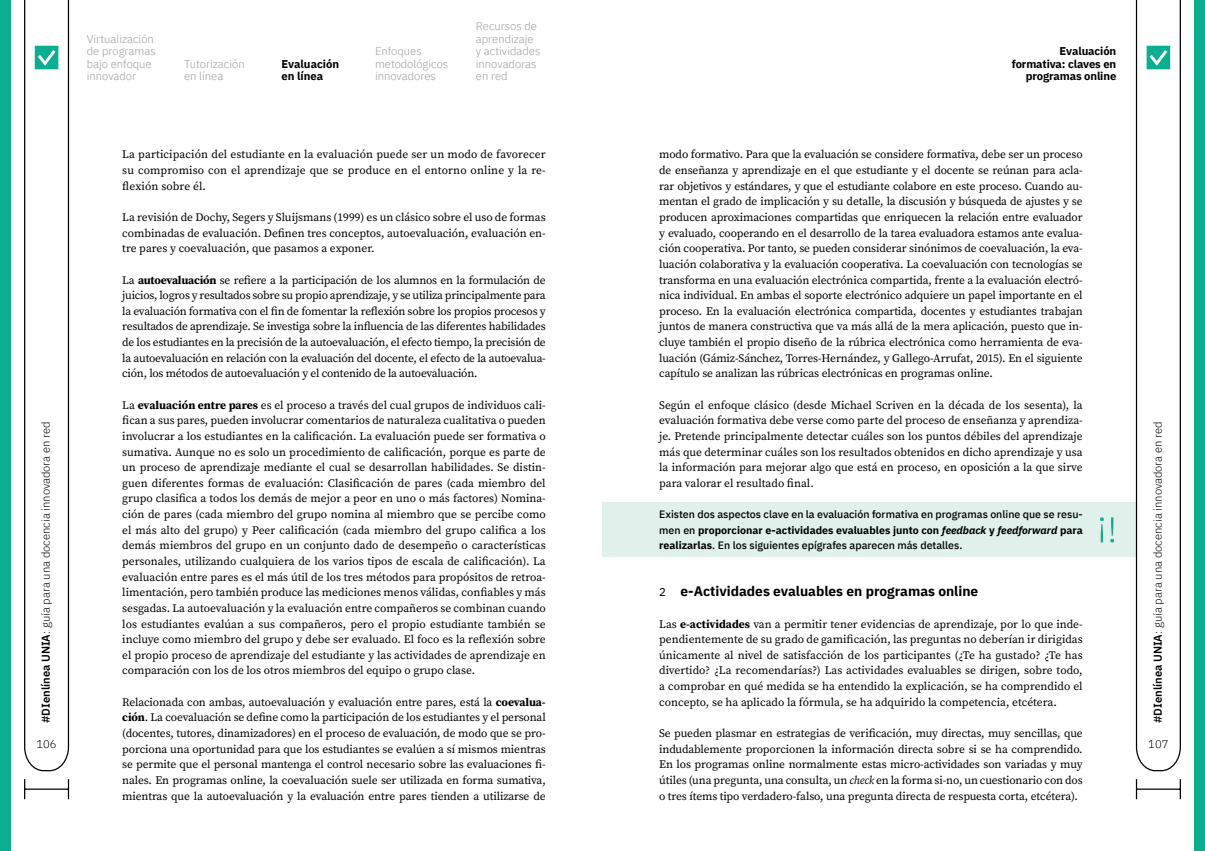
<style>
.page{position:relative;width:1205px;height:851px;background:#fff}
.page>*{position:absolute;margin:0;border:0;box-sizing:border-box;transform-origin:0 0}
.Numeración{font:700 13.75px "IBM Plex Sans";color:#000}
.Texto_general{font:11.5px/15.6px "Source Serif Pro";letter-spacing:-.01em;color:#000;text-align:justify}
.t1{font:300 11.25px/12.5px "IBM Plex Sans";color:#9d9d9c}
.t2{font:300 11.25px "IBM Plex Sans";color:#000}
.Folio_general{font:700 11.25px/12.5px "IBM Plex Sans";letter-spacing:-.01em;color:#000}
.Texto_apartado{font:500 10.62px/15.6px "IBM Plex Sans";color:#000;text-align:justify}
.s1{font-weight:600}
.s2{font-weight:700}
.s3{font-weight:700;font-style:italic}
.s4{font-weight:400;font-size:11.5px}
.s5{font-style:italic}
</style>
<div class="page">
<div style="left:0;top:0;width:11px;height:850px;background:#0aae90"></div>
<div style="left:1194px;top:0;width:11px;height:850px;background:#0aae90"></div>
<div style="left:602px;top:502px;width:554px;height:55px;background:#e0f0ea"></div>
<svg style="left:1100px;top:517px;width:4px;height:25px"></svg>
<svg style="left:1110px;top:517px;width:4px;height:25px"></svg>
<svg style="left:68px;top:779px;width:1px;height:20px"></svg>
<svg style="left:24px;top:779px;width:1px;height:20px"></svg>
<hr style="left:25px;top:788px;width:43px;height:1px;background:#000">
<hr style="left:1179px;top:779px;width:2px;height:20px;background:#000">
<svg style="left:1136px;top:779px;width:1px;height:20px"></svg>
<hr style="left:1136px;top:788px;width:44px;height:1px;background:#000">
<svg style="left:1135px;top:0;width:46px;height:771px"></svg>
<svg style="left:24px;top:0;width:46px;height:771px"></svg>
<p class="t2" style="left:37px;top:723px;width:303px;rotate:-90deg"><span class="s1">#DIenlínea UNIA</span>: guía para una docencia innovadora en red</p>
<p class="t2" style="left:36px;top:735px;width:22px">106</p>
<p class="t1" style="left:87px;top:32px;width:70px">Virtualización de programas bajo enfoque innovador</p>
<p class="t1" style="left:184px;top:57px;width:62px">Tutorización en línea</p>
<p class="Folio_general" style="left:281px;top:57px;width:59px">Evaluación en línea</p>
<p class="t1" style="left:375px;top:44px;width:75px">Enfoques metodológicos innovadores</p>
<p class="t1" style="left:476px;top:19px;width:66px">Recursos de aprendizaje y actividades innovadoras en red</p>
<p class="Texto_general" style="left:122px;top:147px;width:425px">La participación del estudiante en la evaluación puede ser un modo de favorecer su compromiso con el aprendizaje que se produce en el entorno online y la re&shy;flexión sobre él.</p>
<p class="Texto_general" style="left:122px;top:209px;width:425px">La revisión de Dochy, Segers y Sluijsmans (1999) es un clásico sobre el uso de formas combinadas de evaluación. Definen tres conceptos, autoevaluación, evaluación en&shy;tre pares y coevaluación, que pasamos a exponer.</p>
<p class="Texto_general" style="left:122px;top:272px;width:425px">La <span class="s2">autoevaluación</span> se refiere a la participación de los alumnos en la formulación de juicios, logros y resultados sobre su propio aprendizaje, y se utiliza principalmente para la evaluación formativa con el fin de fomentar la reflexión sobre los propios procesos y resultados de aprendizaje. Se investiga sobre la influencia de las diferentes habilidades de los estudiantes en la precisión de la autoevaluación, el efecto tiempo, la precisión de la autoevaluación en relación con la evaluación del docente, el efecto de la autoevalua&shy;ción, los métodos de autoevaluación y el contenido de la autoevaluación.</p>
<p class="Texto_general" style="left:122px;top:397px;width:425px">La <span class="s2">evaluación entre pares</span> es el proceso a través del cual grupos de individuos cali&shy;fican a sus pares, pueden involucrar comentarios de naturaleza cualitativa o pueden involucrar a los estudiantes en la calificación. La evaluación puede ser formativa o sumativa. Aunque no es solo un procedimiento de calificación, porque es parte de un proceso de aprendizaje mediante el cual se desarrollan habilidades. Se distin&shy;guen diferentes formas de evaluación: Clasificación de pares (cada miembro del grupo clasifica a todos los demás de mejor a peor en uno o más factores) Nomina&shy;ción de pares (cada miembro del grupo nomina al miembro que se percibe como el más alto del grupo) y Peer calificación (cada miembro del grupo califica a los demás miembros del grupo en un conjunto dado de desempeño o características personales, utilizando cualquiera de los varios tipos de escala de calificación). La evaluación entre pares es el más útil de los tres métodos para propósitos de retroa&shy;limentación, pero también produce las mediciones menos válidas, confiables y más sesgadas. La autoevaluación y la evaluación entre compañeros se combinan cuando los estudiantes evalúan a sus compañeros, pero el propio estudiante también se incluye como miembro del grupo y debe ser evaluado. El foco es la reflexión sobre el propio proceso de aprendizaje del estudiante y las actividades de aprendizaje en comparación con los de los otros miembros del equipo o grupo clase.</p>
<p class="Texto_general" style="left:122px;top:694px;width:425px">Relacionada con ambas, autoevaluación y evaluación entre pares, está la <span class="s2">coevalua&shy;ción</span>. La coevaluación se define como la participación de los estudiantes y el personal (docentes, tutores, dinamizadores) en el proceso de evaluación, de modo que se pro&shy;porciona una oportunidad para que los estudiantes se evalúen a sí mismos mientras se permite que el personal mantenga el control necesario sobre las evaluaciones fi&shy;nales. En programas online, la coevaluación suele ser utilizada en forma sumativa, mientras que la autoevaluación y la evaluación entre pares tienden a utilizarse de</p>
<p class="Folio_general" style="left:1012px;top:44px;width:106px;text-align:right">Evaluación formativa: claves en programas online</p>
<p class="Texto_general" style="left:659px;top:147px;width:425px">modo formativo. Para que la evaluación se considere formativa, debe ser un proceso de enseñanza y aprendizaje en el que estudiante y el docente se reúnan para acla&shy;rar objetivos y estándares, y que el estudiante colabore en este proceso. Cuando au&shy;mentan el grado de implicación y su detalle, la discusión y búsqueda de ajustes y se producen aproximaciones compartidas que enriquecen la relación entre evaluador y evaluado, cooperando en el desarrollo de la tarea evaluadora estamos ante evalua&shy;ción cooperativa. Por tanto, se pueden considerar sinónimos de coevaluación, la eva&shy;luación colaborativa y la evaluación cooperativa. La coevaluación con tecnologías se transforma en una evaluación electrónica compartida, frente a la evaluación electró&shy;nica individual. En ambas el soporte electrónico adquiere un papel importante en el proceso. En la evaluación electrónica compartida, docentes y estudiantes trabajan juntos de manera constructiva que va más allá de la mera aplicación, puesto que in&shy;cluye también el propio diseño de la rúbrica electrónica como herramienta de eva&shy;luación (Gámiz-Sánchez, Torres-Hernández, y Gallego-Arrufat, 2015). En el siguiente capítulo se analizan las rúbricas electrónicas en programas online.</p>
<p class="Texto_general" style="left:659px;top:397px;width:425px">Según el enfoque clásico (desde Michael Scriven en la década de los sesenta), la evaluación formativa debe verse como parte del proceso de enseñanza y aprendiza&shy;je. Pretende principalmente detectar cuáles son los puntos débiles del aprendizaje más que determinar cuáles son los resultados obtenidos en dicho aprendizaje y usa la información para mejorar algo que está en proceso, en oposición a la que sirve para valorar el resultado final.</p>
<p class="Texto_apartado" style="left:659px;top:505px;width:425px">Existen dos aspectos clave en la evaluación formativa en programas online que se resu&shy;men en <span class="s2">proporcionar e-actividades evaluables junto con</span> <span class="s3">feedback</span> <span class="s2">y</span> <span class="s3">feedforward</span> <span class="s2">para realizarlas</span>. En los siguientes epígrafes aparecen más detalles.</p>
<p class="Numeración" style="left:659px;top:580px;width:321px"><span class="s4">2</span> e-Actividades evaluables en programas online</p>
<p class="Texto_general" style="left:659px;top:615px;width:425px">Las <span class="s2">e-actividades</span> van a permitir tener evidencias de aprendizaje, por lo que inde&shy;pendientemente de su grado de gamificación, las preguntas no deberían ir dirigidas únicamente al nivel de satisfacción de los participantes (¿Te ha gustado? ¿Te has divertido? ¿La recomendarías?) Las actividades evaluables se dirigen, sobre todo, a comprobar en qué medida se ha entendido la explicación, se ha comprendido el concepto, se ha aplicado la fórmula, se ha adquirido la competencia, etcétera.</p>
<p class="Texto_general" style="left:659px;top:725px;width:425px">Se pueden plasmar en estrategias de verificación, muy directas, muy sencillas, que indudablemente proporcionen la información directa sobre si se ha comprendido.<br>En los programas online normalmente estas micro-actividades son variadas y muy útiles (una pregunta, una consulta, un <span class="s5">check</span> en la forma si-no, un cuestionario con dos o tres ítems tipo verdadero-falso, una pregunta directa de respuesta corta, etcétera).</p>
<p class="t2" style="left:1149px;top:723px;width:303px;rotate:-90deg"><span class="s1">#DIenlínea UNIA</span>: guía para una docencia innovadora en red</p>
<p class="t2" style="left:1148px;top:735px;width:22px">107</p>
</div>
